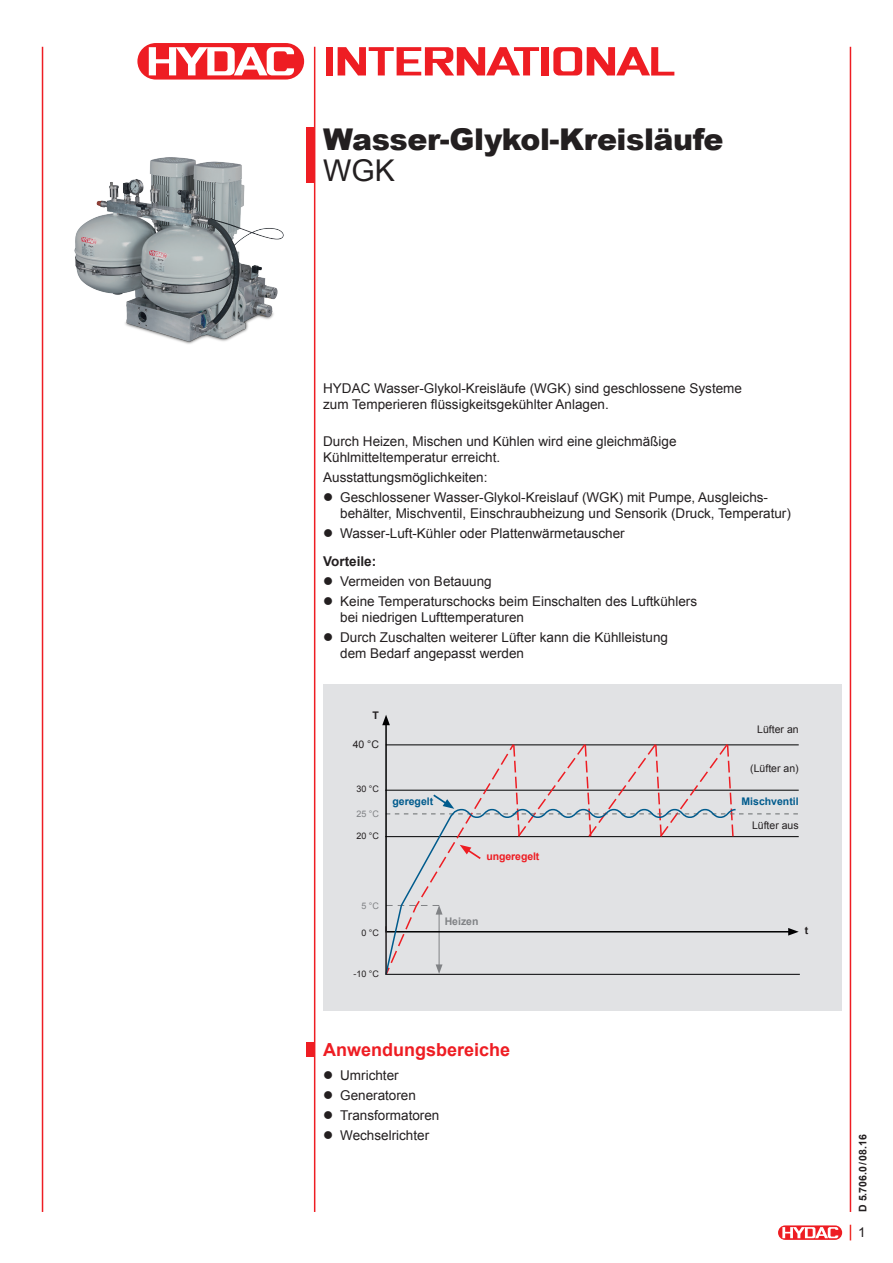
<style>
.page{position:relative;width:893px;height:1263px;background:#fff}
.page>*{position:absolute;margin:0;border:0;box-sizing:border-box;transform-origin:0 0}
.t1{font:900 30px "Arial";letter-spacing:-.015em;color:#231f20}
.t2{font:30px "Arial";color:#231f20}
.t3{font:700 18px "Arial";color:#ee1d23}
.t4{font:13.5px/15.8px "Arial";color:#231f20}
.t5{font:10.5px "Arial";color:#231f20}
.t6{font:700 10.5px "Arial";color:#005b8d}
.t7{font:700 10.5px "Arial";color:#231f20}
.t8{font:700 10.5px "Arial";letter-spacing:-.01em;color:#ee1d23}
.t9{font:700 10.5px "Arial";color:#808285}
.t10{font:9px "Arial";color:#231f20}
.t11{font:9px "Arial";color:#808285}
.s1{font-weight:700}
</style>
<div class="page">
<div style="left:777px;top:1225px;width:66px;height:15px;border:1px solid #fff;border-radius:7px"></div>
<svg style="left:778px;top:1225px;width:64px;height:15px"></svg>
<svg style="left:782px;top:1227px;width:56px;height:11px"></svg>
<hr style="left:42px;top:47px;width:1px;height:1165px;background:#ee1d23">
<hr style="left:850px;top:47px;width:1px;height:1165px;background:#ee1d23">
<svg style="left:850px;top:1225px;width:1px;height:15px"></svg>
<hr style="left:314px;top:47px;width:1px;height:1165px;background:#ee1d23">
<div style="left:306px;top:128px;width:8px;height:55px;background:#ee1d23"></div>
<div style="left:136px;top:42px;width:169px;height:39px;border:3px solid #fff;border-radius:18px"></div>
<div style="left:137px;top:43px;width:167px;height:37px;background:#ee1d23;border-radius:18px"></div>
<svg style="left:149px;top:47px;width:145px;height:28px"></svg>
<div style="left:326px;top:47px;width:7px;height:29px;background:#ee1d23"></div>
<div style="left:541px;top:47px;width:8px;height:29px;background:#ee1d23"></div>
<svg style="left:553px;top:47px;width:121px;height:29px"></svg>
<svg style="left:338px;top:47px;width:201px;height:29px"></svg>
<div style="left:306px;top:1042px;width:9px;height:15px;background:#ee1d23"></div>
<img style="left:74px;top:157px;width:210px;height:187px">
<div style="left:323px;top:685px;width:519px;height:326px;background:#e1e2e4"></div>
<hr style="left:385px;top:974px;width:415px;height:1px;background:#000001">
<svg style="left:382px;top:715px;width:8px;height:10px"></svg>
<svg style="left:385px;top:742px;width:414px;height:233px"></svg>
<svg style="left:385px;top:808px;width:352px;height:167px"></svg>
<hr style="left:385px;top:926px;width:2px;height:48px;background:#231f20">
<h1 class="t1" style="left:323px;top:117px;width:402px">Wasser-Glykol-Kreisläufe</h1>
<h1 class="t2" style="left:323px;top:151px;width:73px">WGK</h1>
<p class="t4" style="left:323px;top:381px;width:420px">HYDAC Wasser-Glykol-Kreisläufe (WGK) sind geschlossene Systeme zum Temperieren flüssigkeitsgekühlter Anlagen.</p>
<p class="t4" style="left:323px;top:434px;width:355px">Durch Heizen, Mischen und Kühlen wird eine gleichmäßige<br>Kühlmitteltemperatur erreicht.</p>
<p class="t4" style="left:323px;top:469px;width:166px">Ausstattungsmöglichkeiten:</p>
<p class="t4" style="left:340px;top:489px;width:452px;text-indent:-17px">● Geschlossener Wasser-Glykol-Kreislauf (WGK) mit Pumpe, Ausgleichs&shy;behälter, Mischventil, Einschraubheizung und Sensorik (Druck, Temperatur)</p>
<p class="t4" style="left:323px;top:519px;width:303px;line-height:28.5px">● Wasser-Luft-Kühler oder Plattenwärmetauscher<br><span class="s1">Vorteile:</span></p>
<p class="t4" style="left:323px;top:574px;width:170px">● Vermeiden von Betauung</p>
<p class="t4" style="left:340px;top:594px;width:358px;text-indent:-17px">● Keine Temperaturschocks beim Einschalten des Luftkühlers bei niedrigen Lufttemperaturen</p>
<p class="t4" style="left:340px;top:629px;width:329px;text-indent:-17px">● Durch Zuschalten weiterer Lüfter kann die Kühlleistung dem Bedarf angepasst werden</p>
<p class="t7" style="left:373px;top:709px;width:8px">T</p>
<p class="t5" style="left:353px;top:738px;width:28px">40 °C</p>
<p class="t10" style="left:356px;top:783px;width:24px">30 °C</p>
<p class="t11" style="left:356px;top:807px;width:24px">25 °C</p>
<p class="t10" style="left:356px;top:830px;width:24px">20 °C</p>
<p class="t5" style="left:757px;top:722px;width:43px">Lüfter an</p>
<p class="t5" style="left:750px;top:761px;width:50px">(Lüfter an)</p>
<p class="t6" style="left:392px;top:795px;width:42px">geregelt</p>
<p class="t6" style="left:741px;top:795px;width:59px">Mischventil</p>
<p class="t8" style="left:487px;top:849px;width:54px">ungeregelt</p>
<p class="t5" style="left:752px;top:818px;width:48px">Lüfter aus</p>
<p class="t11" style="left:361px;top:900px;width:19px">5 °C</p>
<p class="t10" style="left:361px;top:926px;width:19px">0 °C</p>
<p class="t10" style="left:353px;top:968px;width:27px">-10 °C</p>
<p class="t9" style="left:445px;top:914px;width:35px">Heizen</p>
<p class="t7" style="left:805px;top:923px;width:5px">t</p>
<h2 class="t3" style="left:323px;top:1037px;width:189px">Anwendungsbereiche</h2>
<p class="t4" style="left:323px;top:1067px;width:77px">● Umrichter</p>
<p class="t4" style="left:323px;top:1087px;width:94px">● Generatoren</p>
<p class="t4" style="left:323px;top:1107px;width:118px">● Transformatoren</p>
<p class="t4" style="left:323px;top:1127px;width:108px">● Wechselrichter</p>
<p class="t7" style="left:856px;top:1212px;width:79px;rotate:-90deg">D 5.706.0/08.16</p>
<p class="t4" style="left:858px;top:1224px;width:9px">1</p>
</div>
